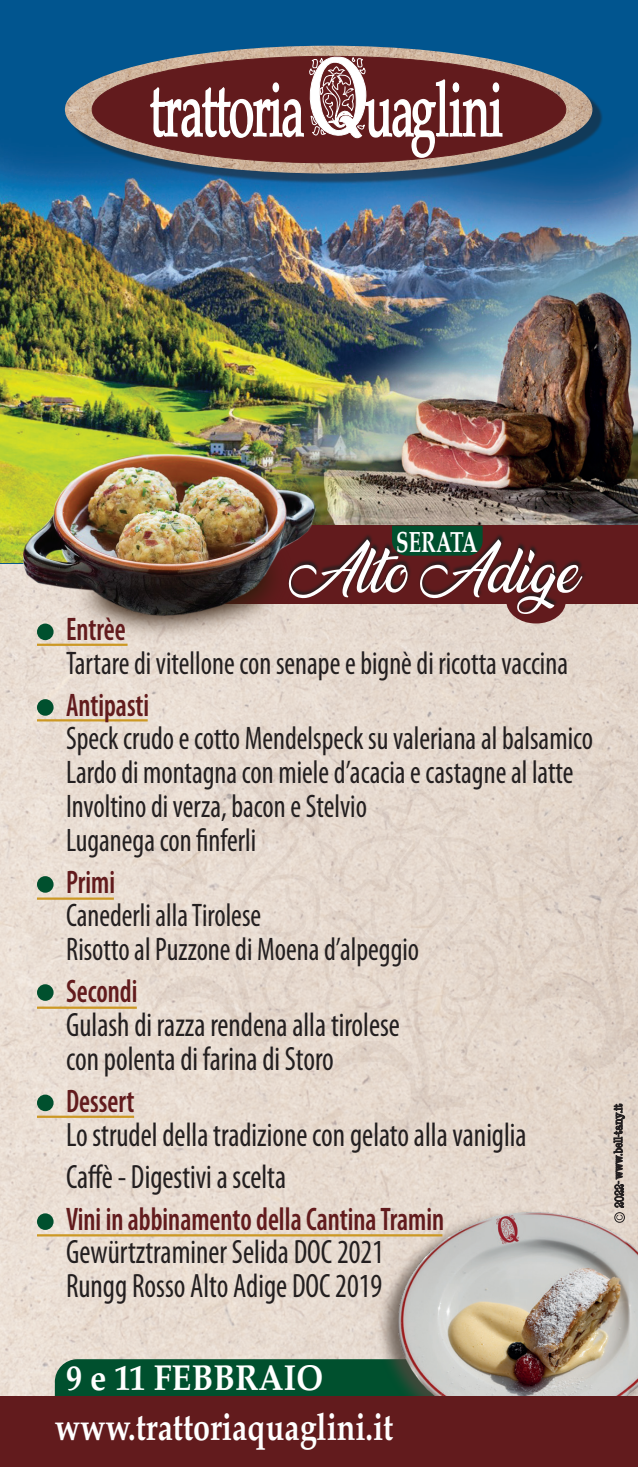
<style>
.page{position:relative;width:638px;height:1467px;background:#fff}
.page>*{position:absolute;margin:0;border:0;box-sizing:border-box;transform-origin:0 0}
.t1{font:55.12px "Ananda";color:#fff;scale:.94 1}
.t2{font:700 38.02px "Palatino";color:#fff;scale:.8 1}
.t3{font:700 36px "Palatino";color:#fff;scale:.9 1}
.t4{font:condensed 33.75px/33.8px "Myriad Pro";color:#231f20;scale:.9 1}
.t5{font:condensed 32.85px/33.8px "Myriad Pro";color:#231f20;scale:.9 1}
.t6{font:600 condensed 32.85px "Myriad Pro";color:#621b1d;scale:.85 1}
.t7{font:700 29.25px "Palatino";color:#fff;scale:.7 1}
</style>
<div class="page">
<img style="left:0;top:0;width:638px;height:1396px">
<img style="left:144px;top:725px;width:494px;height:409px">
<svg style="left:613px;top:1104px;width:12px;height:82px"></svg>
<div style="left:55px;top:1359px;width:304px;height:37px;background:#00502e"></div>
<img style="left:359px;top:1186px;width:279px;height:210px">
<div style="left:71px;top:52px;width:531px;height:132px;background:#231f20;opacity:.49"></div>
<img style="left:65px;top:46px;width:527px;height:127px">
<div style="left:92px;top:56px;width:474px;height:107px;background:#621b1d;border-radius:50%"></div>
<svg style="left:149px;top:54px;width:354px;height:105px"></svg>
<img style="left:215px;top:154px;width:423px;height:372px">
<div style="left:0;top:1396px;width:638px;height:70px;background:#621b1d"></div>
<div style="left:198px;top:526px;width:440px;height:78px;background:#621b1d"></div>
<img style="left:23px;top:406px;width:307px;height:260px">
<div style="left:506px;top:578px;width:60px;height:45px;background:#621b1d;border-radius:50%"></div>
<svg style="left:287px;top:534px;width:299px;height:79px"></svg>
<div style="left:392px;top:526px;width:90px;height:30px;background:#00502e"></div>
<div style="left:37px;top:624px;width:17px;height:16px;background:#00502e;border-radius:50%"></div>
<div style="left:37px;top:699px;width:17px;height:17px;background:#00502e;border-radius:50%"></div>
<div style="left:37px;top:876px;width:17px;height:17px;background:#00502e;border-radius:50%"></div>
<div style="left:37px;top:984px;width:17px;height:17px;background:#00502e;border-radius:50%"></div>
<div style="left:37px;top:1095px;width:17px;height:16px;background:#00502e;border-radius:50%"></div>
<div style="left:37px;top:1213px;width:17px;height:17px;background:#00502e;border-radius:50%"></div>
<hr style="left:37px;top:644px;width:91px;height:2px;background:#cc9824">
<hr style="left:37px;top:719px;width:111px;height:2px;background:#cc9824">
<hr style="left:37px;top:897px;width:77px;height:3px;background:#cc9824">
<hr style="left:37px;top:1007px;width:100px;height:2px;background:#cc9824">
<hr style="left:37px;top:1116px;width:97px;height:2px;background:#cc9824">
<hr style="left:37px;top:1234px;width:405px;height:2px;background:#cc9824">
<p class="t7" style="left:396px;top:517px;width:118px">SERATA</p>
<h1 class="t1" style="left:289px;top:541px;width:309px">Alto Adige</h1>
<p class="t6" style="left:66px;top:609px;width:72px">Entrèe</p>
<p class="t5" style="left:66px;top:645px;width:559px">Tartare di vitellone con senape e bignè di ricotta vaccina</p>
<p class="t6" style="left:66px;top:684px;width:99px">Antipasti</p>
<p class="t5" style="left:66px;top:721px;width:587px">Speck crudo e cotto Mendelspeck su valeriana al balsamico Lardo di montagna con miele d’acacia e castagne al latte Involtino di verza, bacon e Stelvio<br>Luganega con finferli</p>
<p class="t6" style="left:66px;top:862px;width:59px">Primi</p>
<p class="t5" style="left:66px;top:898px;width:394px">Canederli alla Tirolese<br>Risotto al Puzzone di Moena d’alpeggio</p>
<p class="t6" style="left:66px;top:971px;width:85px">Secondi</p>
<p class="t4" style="left:66px;top:1007px;width:372px">Gulash di razza rendena alla tirolese con polenta di farina di Storo</p>
<p class="t6" style="left:66px;top:1081px;width:82px">Dessert</p>
<p class="t4" style="left:66px;top:1113px;width:513px;line-height:42.1px">Lo strudel della tradizione con gelato alla vaniglia<br>Caffè - Digestivi a scelta</p>
<p class="t6" style="left:66px;top:1198px;width:446px">Vini in abbinamento della Cantina Tramin</p>
<p class="t4" style="left:66px;top:1235px;width:355px">Gewürtztraminer Selida DOC 2021<br>Rungg Rosso Alto Adige DOC 2019</p>
<p class="t3" style="left:66px;top:1347px;width:287px">9 e 11 FEBBRAIO</p>
<p class="t2" style="left:55px;top:1395px;width:425px">www.trattoriaquaglini.it</p>
</div>
